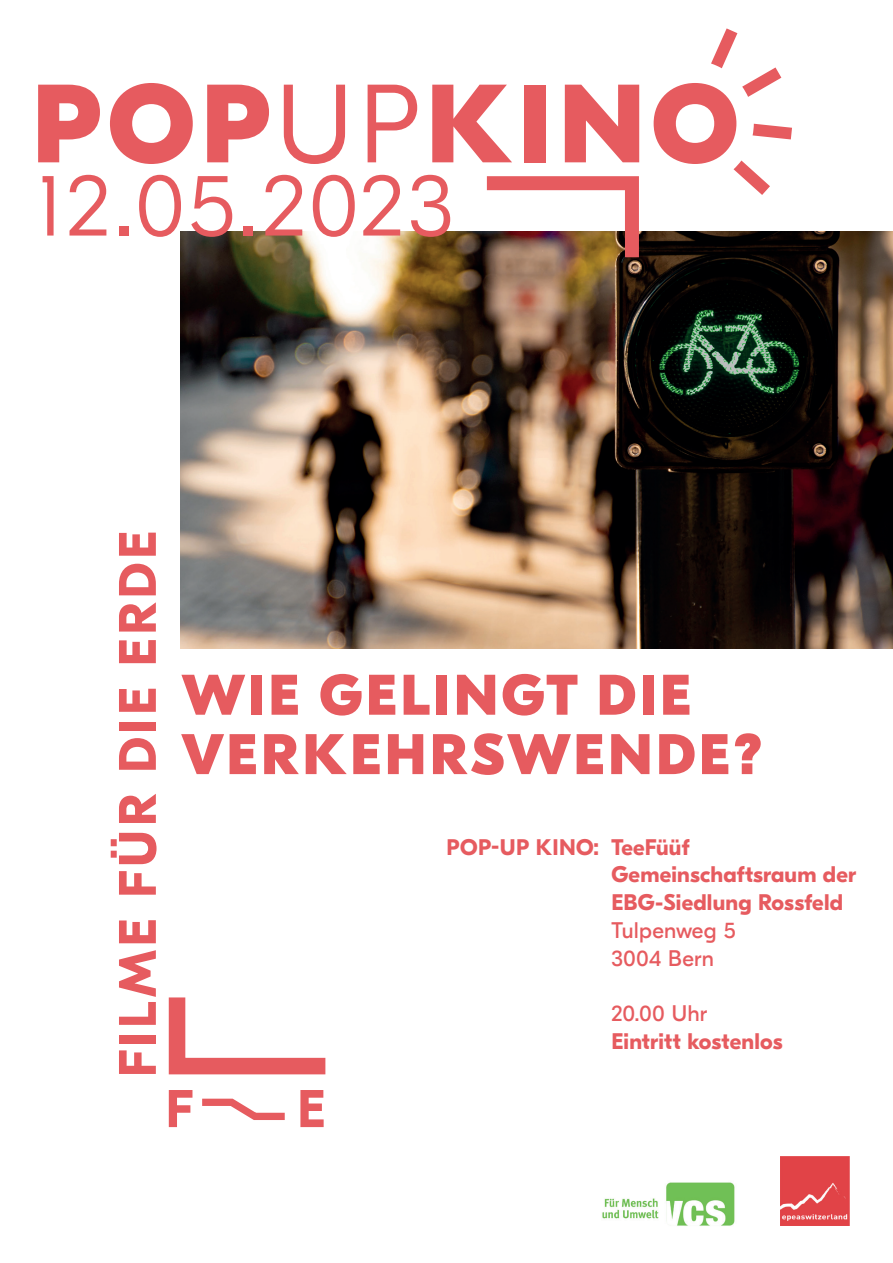
<style>
.page{position:relative;width:893px;height:1263px;background:#fff}
.page>*{position:absolute;margin:0;border:0;box-sizing:border-box;transform-origin:0 0}
.t1{font:800 111px "GT Eesti Display";letter-spacing:.06em;color:#e65b5f}
.t2{font:300 88.05px "GT Eesti Display";letter-spacing:.035em;color:#e65b5f}
.t3{font:800 57.15px/59.4px "GT Eesti Display";letter-spacing:.06em;color:#e65b5f}
.t4{font:700 52.95px "GT Eesti Display";color:#e65b5f}
.t5{font:700 52.65px "GT Eesti Display";letter-spacing:.07em;color:#e65b5f}
.t6{font:700 22.5px/27.8px "GT Eesti Display";letter-spacing:.01em;color:#e65b5f}
.t7{font:22.5px/27.8px "GT Eesti Display";letter-spacing:.01em;color:#e65b5f}
.s1{font-weight:300}
</style>
<div class="page">
<img style="left:181px;top:232px;width:711px;height:416px">
<svg style="left:473px;top:176px;width:173px;height:95px"></svg>
<svg style="left:753px;top:124px;width:39px;height:15px"></svg>
<svg style="left:711px;top:28px;width:70px;height:69px"></svg>
<svg style="left:733px;top:160px;width:37px;height:35px"></svg>
<svg style="left:168px;top:997px;width:158px;height:78px"></svg>
<svg style="left:202px;top:1098px;width:83px;height:22px"></svg>
<img style="left:602px;top:1182px;width:133px;height:44px">
<img style="left:780px;top:1156px;width:69px;height:70px">
<h1 class="t1" style="left:32px;top:62px;width:708px">POP<span class="s1">UP</span>KINO</h1>
<h2 class="t2" style="left:36px;top:157px;width:419px">12.05.2023</h2>
<h3 class="t5" style="left:108px;top:1077px;width:548px;rotate:-90deg">FILME FÜR DIE ERDE</h3>
<h3 class="t3" style="left:181px;top:666px;width:582px">WIE GELINGT DIE<br>VERKEHRSWENDE?</h3>
<h3 class="t4" style="left:166px;top:1079px;width:29px">F</h3>
<h3 class="t4" style="left:297px;top:1079px;width:30px">E</h3>
<p class="t6" style="left:446px;top:833px;width:154px">POP-UP KINO:</p>
<p class="t6" style="left:611px;top:833px;width:246px">TeeFüüf<br>Gemeinschaftsraum der<br>EBG-Siedlung Rossfeld</p>
<p class="t7" style="left:611px;top:917px;width:126px">Tulpenweg 5<br>3004 Bern</p>
<p class="t7" style="left:611px;top:1000px;width:97px">20.00 Uhr</p>
<p class="t6" style="left:611px;top:1027px;width:173px">Eintritt kostenlos</p>
</div>
